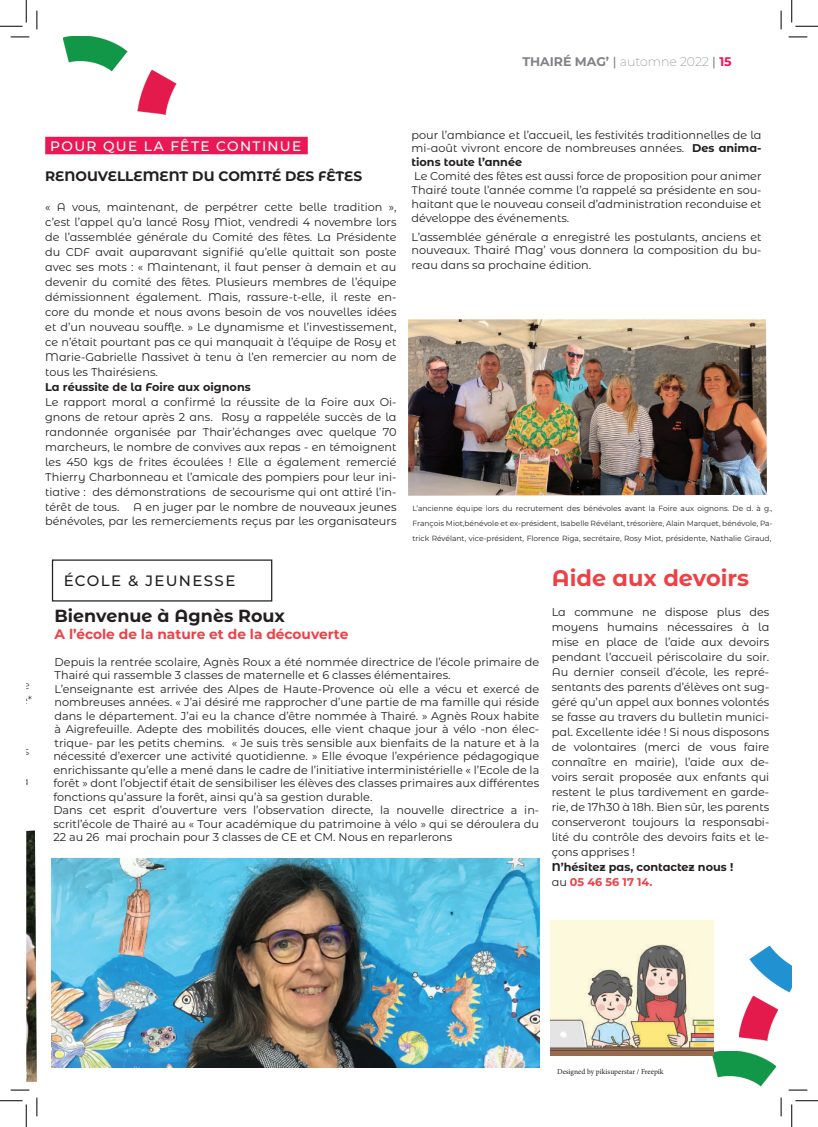
<style>
.page{position:relative;width:818px;height:1127px;background:#fff}
.page>*{position:absolute;margin:0;border:0;box-sizing:border-box;transform-origin:0 0}
.t1{font:700 22.5px "Montserrat Alternates";color:#ee4146}
.t2{font:700 17.5px "Montserrat Alternates";color:#231f20}
.t3{font:500 15px "Montserrat";letter-spacing:.09em;color:#231f20}
.t4{font:700 13.75px "Montserrat";color:#ee4146}
.t5{font:700 13.75px "Montserrat Alternates";color:#231f20}
.t6{font:500 13.75px "Montserrat";letter-spacing:.095em;color:#fff}
.t7{font:200 12.5px "Montserrat";color:#808285}
.t8{font:11.25px/15px "Montserrat Alternates";color:#231f20;text-align:justify}
.t9{font:11.25px/13.5px "Montserrat";color:#231f20}
.t10{font:700 11.25px/15px "Montserrat Alternates";color:#231f20}
.t11{font:7.5px/15px "Montserrat";color:#231f20;text-align:justify}
.t12{font:7.5px "Minion Pro";color:#231f20}
.s1{font-weight:700}
.s2{font-weight:500}
.s3{font-weight:700;color:#eb1856}
.s4{font-weight:400}
.s5{color:#ee4146}
</style>
<div class="page">
<img style="left:749px;top:946px;width:43px;height:46px">
<img style="left:711px;top:1051px;width:65px;height:35px">
<img style="left:26px;top:830px;width:11px;height:251px">
<img style="left:63px;top:36px;width:65px;height:35px">
<img style="left:739px;top:996px;width:39px;height:43px">
<div style="left:45px;top:137px;width:263px;height:17px;background:#eb1856"></div>
<img style="left:408px;top:319px;width:359px;height:176px">
<img style="left:138px;top:70px;width:38px;height:44px">
<div style="left:52px;top:559px;width:220px;height:42px;border:1px solid #231f20"></div>
<img style="left:550px;top:920px;width:164px;height:135px">
<img style="left:51px;top:858px;width:488px;height:208px">
<svg style="left:11px;top:36px;width:18px;height:2px"></svg>
<svg style="left:788px;top:36px;width:19px;height:2px"></svg>
<svg style="left:11px;top:1089px;width:18px;height:1px"></svg>
<svg style="left:788px;top:1089px;width:19px;height:1px"></svg>
<svg style="left:36px;top:11px;width:2px;height:18px"></svg>
<svg style="left:36px;top:1097px;width:2px;height:18px"></svg>
<svg style="left:780px;top:11px;width:2px;height:18px"></svg>
<svg style="left:780px;top:1097px;width:2px;height:18px"></svg>
<svg style="left:0;top:0;width:27px;height:27px"></svg>
<svg style="left:0;top:1100px;width:27px;height:26px"></svg>
<svg style="left:791px;top:0;width:27px;height:27px"></svg>
<svg style="left:791px;top:1100px;width:27px;height:26px"></svg>
<p class="t7" style="left:522px;top:53px;width:211px"><span class="s1">THAIRÉ MAG’</span> <span class="s2">|</span> automne 2022 <span class="s2">|</span> <span class="s3">15</span></p>
<p class="t6" style="left:50px;top:136px;width:253px">POUR QUE LA FÊTE CONTINUE</p>
<p class="t5" style="left:45px;top:166px;width:318px">RENOUVELLEMENT DU COMITÉ DES FÊTES</p>
<p class="t8" style="left:45px;top:199px;width:353px">« A vous, maintenant, de perpétrer cette belle tradition », c’est l’appel qu’a lancé Rosy Miot, vendredi 4 novembre lors de l’assemblée générale du Comité des fêtes. La Présidente du CDF avait auparavant signifié qu’elle quittait son poste avec ses mots : « Maintenant, il faut penser à demain et au devenir du comité des fêtes. Plusieurs membres de l’équipe démissionnent également. Mais, rassure-t-elle, il reste en&shy;core du monde et nous avons besoin de vos nouvelles idées et d’un nouveau souffle. » Le dynamisme et l’investissement, ce n’était pourtant pas ce qui manquait à l’équipe de Rosy et Marie-Gabrielle Nassivet à tenu à l’en remercier au nom de tous les Thairésiens.</p>
<p class="t10" style="left:45px;top:378px;width:207px">La réussite de la Foire aux oignons</p>
<p class="t8" style="left:45px;top:394px;width:353px">Le rapport moral a confirmé la réussite de la Foire aux Oi&shy;gnons de retour après 2 ans. Rosy a rappeléle succès de la randonnée organisée par Thair’échanges avec quelque 70 marcheurs, le nombre de convives aux repas - en témoignent les 450 kgs de frites écoulées ! Elle a également remercié Thierry Charbonneau et l’amicale des pompiers pour leur ini&shy;tiative : des démonstrations de secourisme qui ont attiré l’in&shy;térêt de tous. A en juger par le nombre de nouveaux jeunes</p>
<p class="t8" style="left:45px;top:512px;width:353px">bénévoles, par les remerciements reçus par les organisateurs</p>
<p class="t8" style="left:411px;top:127px;width:351px;line-height:13.8px">pour l’ambiance et l’accueil, les festivités traditionnelles de la mi-août vivront encore de nombreuses années. <span class="s1">Des anima&shy;tions toute l’année</span></p>
<p class="t8" style="left:411px;top:169px;width:351px;line-height:13.8px">Le Comité des fêtes est aussi force de proposition pour animer Thairé toute l’année comme l’a rappelé sa présidente en sou&shy;haitant que le nouveau conseil d’administration reconduise et développe des événements.</p>
<p class="t8" style="left:411px;top:229px;width:351px;line-height:13.8px">L’assemblée générale a enregistré les postulants, anciens et nouveaux. Thairé Mag’ vous donnera la composition du bu-</p>
<p class="t8" style="left:411px;top:257px;width:181px">reau dans sa prochaine édition.</p>
<p class="t11" style="left:412px;top:500px;width:361px">L’ancienne équipe lors du recrutement des bénévoles avant la Foire aux oignons. De d. à g., François Miot,bénévole et ex-président, Isabelle Révélant, trésorière, Alain Marquet, bénévole, Pa&shy;trick Révélant, vice-président, Florence Riga, secrétaire, Rosy Miot, présidente, Nathalie Giraud,</p>
<h3 class="t3" style="left:64px;top:570px;width:173px">ÉCOLE &amp; JEUNESSE</h3>
<h2 class="t2" style="left:55px;top:603px;width:232px">Bienvenue à Agnès Roux</h2>
<p class="t4" style="left:55px;top:624px;width:295px">A l’école de la nature et de la découverte</p>
<p class="t9" style="left:53px;top:654px;width:487px">Depuis la rentrée scolaire, Agnès Roux a été nommée directrice de l’école primaire de Thairé qui rassemble 3 classes de maternelle et 6 classes élémentaires.<br>L’enseignante est arrivée des Alpes de Haute-Provence où elle a vécu et exercé de nombreuses années. « J’ai désiré me rapprocher d’une partie de ma famille qui réside dans le département. J’ai eu la chance d’être nommée à Thairé. » Agnès Roux habite à Aigrefeuille. Adepte des mobilités douces, elle vient chaque jour à vélo -non élec&shy;trique- par les petits chemins. « Je suis très sensible aux bienfaits de la nature et à la nécessité d’exercer une activité quotidienne. » Elle évoque l’expérience pédagogique enrichissante qu’elle a mené dans le cadre de l’initiative interministérielle « l’Ecole de la forêt » dont l’objectif était de sensibiliser les élèves des classes primaires aux différentes fonctions qu’assure la forêt, ainsi qu’à sa gestion durable.<br>Dans cet esprit d’ouverture vers l’observation directe, la nouvelle directrice a in&shy;scritl’école de Thairé au « Tour académique du patrimoine à vélo » qui se déroulera du 22 au 26 mai prochain pour 3 classes de CE et CM. Nous en reparlerons</p>
<h1 class="t1" style="left:552px;top:561px;width:199px">Aide aux devoirs</h1>
<p class="t8" style="left:552px;top:604px;width:219px">La commune ne dispose plus des moyens humains nécessaires à la mise en place de l’aide aux devoirs pendant l’accueil périscolaire du soir.<br>Au dernier conseil d’école, les repré&shy;sentants des parents d’élèves ont sug&shy;géré qu’un appel aux bonnes volontés se fasse au travers du bulletin munici&shy;pal. Excellente idée ! Si nous disposons de volontaires (merci de vous faire connaître en mairie), l’aide aux de&shy;voirs serait proposée aux enfants qui restent le plus tardivement en garde&shy;rie, de 17h30 à 18h. Bien sûr, les parents conserveront toujours la responsabi&shy;lité du contrôle des devoirs faits et le&shy;çons apprises !</p>
<p class="t10" style="left:552px;top:858px;width:183px">N’hésitez pas, contactez nous ! <span class="s4">au</span> <span class="s5">05 46 56 17 14.</span></p>
<p class="t12" style="left:557px;top:1066px;width:108px">Designed by pikisuperstar / Freepik</p>
</div>
